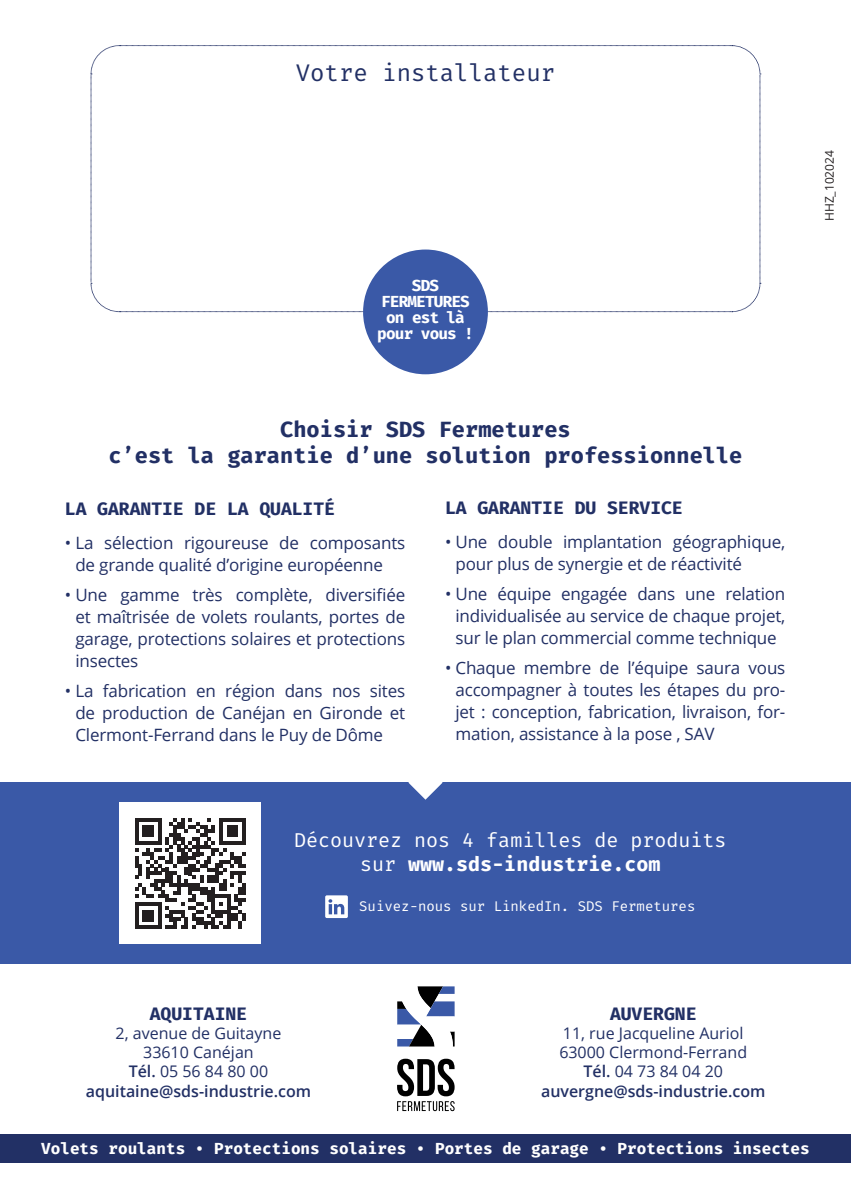
<style>
.page{position:relative;width:851px;height:1191px;background:#fff}
.page>*{position:absolute;margin:0;border:0;box-sizing:border-box;transform-origin:0 0}
.t1{font:24px "Fira Mono";color:#223065}
.t2{font:700 22px "Fira Mono";color:#223065}
.t3{font:20px "Fira Mono";color:#fff}
.t4{font:700 20px "Fira Mono";color:#fff}
.t5{font:700 18px "Fira Mono";color:#223065}
.t6{font:17px/22px "Open Sans";letter-spacing:-.01em;color:#223065;text-align:justify}
.t7{font:16px/19.2px "Open Sans";color:#223065;text-align:center}
.t8{font:700 16px "Fira Mono";color:#fff}
.t9{font:600 16px "Open Sans";color:#223065}
.t10{font:700 16px "Fira Mono";letter-spacing:-.05em;color:#fff}
.t11{font:14px "Fira Mono";color:#fff}
.t12{font:12px "Open Sans";color:#231f20}
.s1{font-weight:400}
.s2{font-weight:600}
</style>
<div class="page">
<div style="left:0;top:1134px;width:850px;height:28px;background:#223065"></div>
<svg style="left:90px;top:45px;width:670px;height:267px"></svg>
<div style="left:363px;top:249px;width:125px;height:125px;background:#3a59a7;border-radius:50%"></div>
<div style="left:0;top:782px;width:850px;height:182px;background:#3a59a7"></div>
<svg style="left:408px;top:782px;width:34px;height:17px"></svg>
<svg style="left:397px;top:1058px;width:57px;height:53px"></svg>
<svg style="left:397px;top:986px;width:57px;height:60px"></svg>
<div style="left:119px;top:802px;width:142px;height:142px;background:#fff"></div>
<svg style="left:135px;top:818px;width:111px;height:111px"></svg>
<svg style="left:325px;top:895px;width:23px;height:23px"></svg>
<p class="t1" style="left:296px;top:56px;width:261px">Votre installateur</p>
<p class="t8" style="left:412px;top:275px;width:29px">SDS</p>
<p class="t10" style="left:381px;top:291px;width:90px">FERMETURES</p>
<p class="t8" style="left:386px;top:307px;width:80px">on est là</p>
<p class="t10" style="left:377px;top:323px;width:98px">pour vous !</p>
<p class="t2" style="left:280px;top:414px;width:292px">Choisir SDS Fermetures</p>
<p class="t2" style="left:108px;top:440px;width:635px">c’est la garantie d’une solution professionnelle</p>
<p class="t5" style="left:65px;top:495px;width:272px">LA GARANTIE DE LA QUALITÉ</p>
<p class="t6" style="left:75px;top:531px;width:331px;text-indent:-10px">• La sélection rigoureuse de composants de grande qualité d’origine européenne</p>
<p class="t6" style="left:75px;top:583px;width:331px;text-indent:-10px">• Une gamme très complète, diversifiée et maîtrisée de volets roulants, portes de garage, protections solaires et protections insectes</p>
<p class="t6" style="left:75px;top:679px;width:331px;text-indent:-10px">• La fabrication en région dans nos sites de production de Canéjan en Gironde et Clermont-Ferrand dans le Puy de Dôme</p>
<p class="t5" style="left:445px;top:495px;width:239px">LA GARANTIE DU SERVICE</p>
<p class="t6" style="left:455px;top:530px;width:331px;text-indent:-10px">• Une double implantation géographique, pour plus de synergie et de réactivité</p>
<p class="t6" style="left:455px;top:582px;width:331px;text-indent:-10px">• Une équipe engagée dans une relation individualisée au service de chaque projet, sur le plan commercial comme technique</p>
<p class="t6" style="left:455px;top:656px;width:331px;text-indent:-10px">• Chaque membre de l’équipe saura vous accompagner à toutes les étapes du pro&shy;jet : conception, fabrication, livraison, for&shy;mation, assistance à la pose , SAV</p>
<p class="t3" style="left:294px;top:826px;width:434px">Découvrez nos 4 familles de produits</p>
<p class="t4" style="left:360px;top:850px;width:301px"><span class="s1">sur</span> www.sds-industrie.com</p>
<p class="t11" style="left:359px;top:896px;width:338px">Suivez-nous sur LinkedIn. SDS Fermetures</p>
<p class="t12" style="left:821px;top:221px;width:73px;rotate:-90deg">HHZ_102024</p>
<p class="t5" style="left:150px;top:1000px;width:99px">AQUITAINE</p>
<p class="t7" style="left:115px;top:1023px;width:167px">2, avenue de Guitayne<br>33610 Canéjan</p>
<p class="t7" style="left:129px;top:1061px;width:141px"><span class="s2">Tél.</span> 05 56 84 80 00</p>
<p class="t9" style="left:86px;top:1079px;width:227px">aquitaine@sds-industrie.com</p>
<p class="t5" style="left:610px;top:1000px;width:88px">AUVERGNE</p>
<p class="t7" style="left:559px;top:1023px;width:189px">11, rue Jacqueline Auriol<br>63000 Clermond-Ferrand<br><span class="s2">Tél.</span> 04 73 84 04 20</p>
<p class="t9" style="left:541px;top:1079px;width:226px">auvergne@sds-industrie.com</p>
<p class="t8" style="left:41px;top:1137px;width:769px">Volets roulants • Protections solaires • Portes de garage • Protections insectes</p>
</div>
